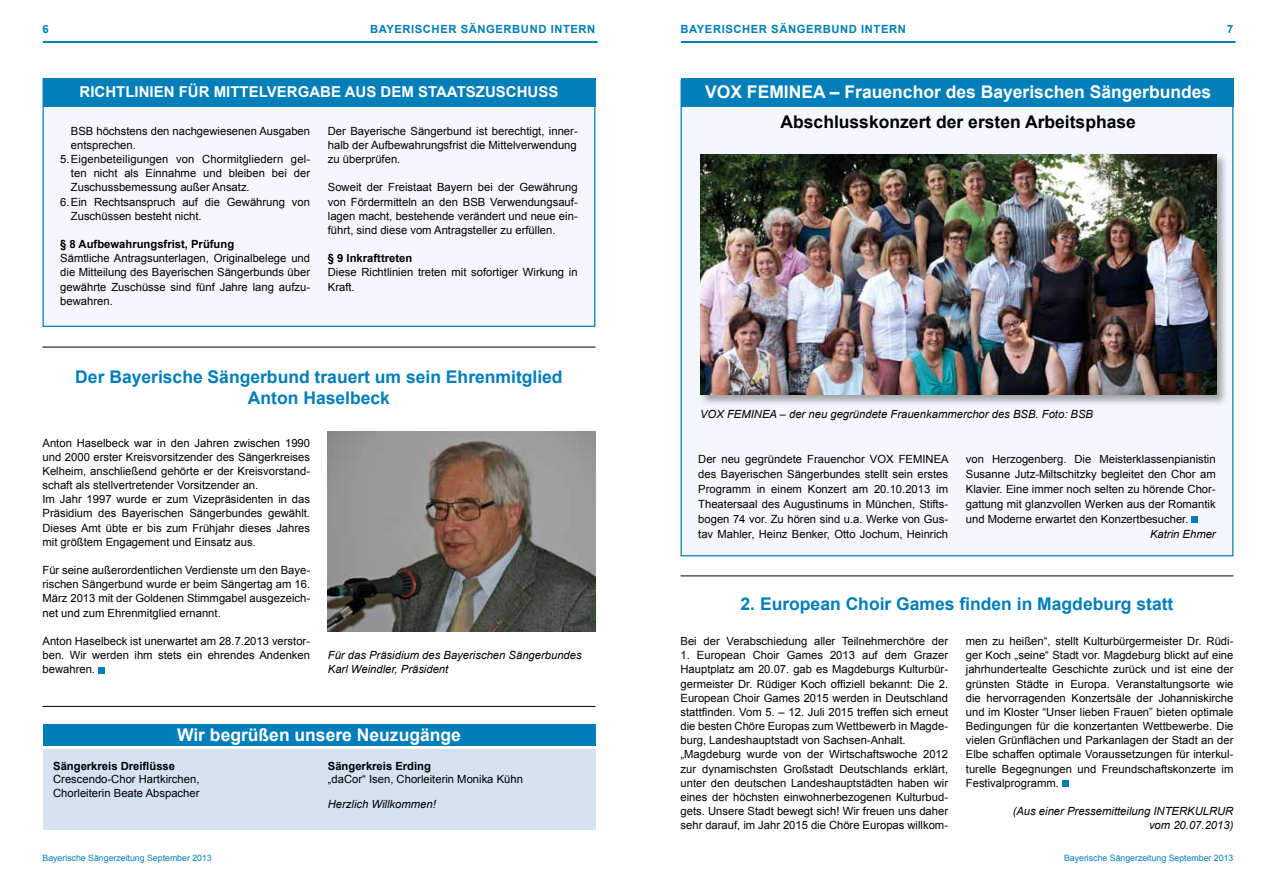
<style>
.page{position:relative;width:1276px;height:886px;background:#fff}
.page>*{position:absolute;margin:0;border:0;box-sizing:border-box;transform-origin:0 0}
.t1{font:700 17.5px/21.2px "Arial";color:#007eb9;text-align:center}
.t2{font:700 17.5px "Arial";color:#fff}
.t3{font:700 17.5px "Arial";color:#000}
.t4{font:700 15px "Arial";color:#fff}
.t5{font:11.25px/14.1px "Arial";color:#000;text-align:justify}
.t6{font:italic 11.25px/14.1px "Arial";color:#000}
.t7{font:700 11.25px "Arial";color:#000}
.t8{font:700 11.25px "Arial";letter-spacing:.05em;color:#007eb9}
.t9{font:8.75px "Arial";color:#007eb9}
</style>
<div class="page">
<hr style="left:44px;top:41px;width:553px;height:2px;background:#007eb9">
<hr style="left:682px;top:41px;width:552px;height:2px;background:#007eb9">
<div style="left:680px;top:80px;width:553px;height:476px;background:#f4f8fd;border:1px solid #007fba"></div>
<div style="left:1191px;top:516px;width:7px;height:7px;background:#007eb9"></div>
<div style="left:680px;top:78px;width:553px;height:28px;background:#007fba"></div>
<div style="left:698px;top:153px;width:530px;height:254px;background:#000;opacity:.35"></div>
<img style="left:700px;top:154px;width:516px;height:241px">
<div style="left:43px;top:78px;width:552px;height:249px;background:#f4f8fd;border:1px solid #007fba"></div>
<div style="left:43px;top:78px;width:552px;height:28px;background:#007fba"></div>
<div style="left:98px;top:667px;width:7px;height:6px;background:#007eb9"></div>
<div style="left:1062px;top:780px;width:6px;height:7px;background:#007eb9"></div>
<img style="left:328px;top:431px;width:267px;height:200px">
<hr style="left:43px;top:347px;width:552px;height:1px;background:#000">
<hr style="left:680px;top:575px;width:553px;height:1px;background:#000">
<hr style="left:43px;top:706px;width:552px;height:1px;background:#000">
<div style="left:43px;top:725px;width:552px;height:21px;background:#007eb9"></div>
<div style="left:43px;top:749px;width:552px;height:80px;background:#d4e2f2"></div>
<p class="t8" style="left:43px;top:22px;width:8px">6</p>
<p class="t8" style="left:370px;top:22px;width:227px">BAYERISCHER SÄNGERBUND INTERN</p>
<p class="t8" style="left:680px;top:22px;width:227px">BAYERISCHER SÄNGERBUND INTERN</p>
<p class="t8" style="left:1227px;top:22px;width:8px">7</p>
<h2 class="t4" style="left:80px;top:81px;width:480px">RICHTLINIEN FÜR MITTELVERGABE AUS DEM STAATSZUSCHUSS</h2>
<p class="t5" style="left:71px;top:124px;width:241px">BSB höchstens den nachgewiesenen Ausgaben</p>
<p class="t5" style="left:71px;top:138px;width:67px">entsprechen.</p>
<p class="t5" style="left:60px;top:152px;width:251px">5.Eigenbeteiligungen von Chormitgliedern gel-</p>
<p class="t5" style="left:71px;top:166px;width:241px">ten nicht als Einnahme und bleiben bei der</p>
<p class="t5" style="left:71px;top:180px;width:180px">Zuschussbemessung außer Ansatz.</p>
<p class="t5" style="left:60px;top:195px;width:251px">6.Ein Rechtsanspruch auf die Gewährung von</p>
<p class="t5" style="left:71px;top:209px;width:132px">Zuschüssen besteht nicht.</p>
<p class="t7" style="left:60px;top:237px;width:175px">§ 8 Aufbewahrungsfrist, Prüfung</p>
<p class="t5" style="left:60px;top:251px;width:251px">Sämtliche Antragsunterlagen, Originalbelege und die Mitteilung des Bayerischen Sängerbunds über gewährte Zuschüsse sind fünf Jahre lang aufzu&shy;bewahren.</p>
<p class="t5" style="left:328px;top:124px;width:251px">Der Bayerische Sängerbund ist berechtigt, inner&shy;halb der Aufbewahrungsfrist die Mittelverwendung zu überprüfen.</p>
<p class="t5" style="left:328px;top:180px;width:251px">Soweit der Freistaat Bayern bei der Gewährung von Fördermitteln an den BSB Verwendungsauf&shy;lagen macht, bestehende verändert und neue ein&shy;führt, sind diese vom Antragsteller zu erfüllen.</p>
<p class="t7" style="left:328px;top:251px;width:86px">§ 9 Inkrafttreten</p>
<p class="t5" style="left:328px;top:266px;width:251px">Diese Richtlinien treten mit sofortiger Wirkung in<br>Kraft.</p>
<h1 class="t1" style="left:75px;top:366px;width:489px">Der Bayerische Sängerbund trauert um sein Ehrenmitglied<br>Anton Haselbeck</h1>
<p class="t5" style="left:43px;top:436px;width:269px;text-align:left">Anton Haselbeck war in den Jahren zwischen 1990 und 2000 erster Kreisvorsitzender des Sängerkreises Kelheim, anschließend gehörte er der Kreisvorstand&shy;schaft als stellvertretender Vorsitzender an.<br>Im Jahr 1997 wurde er zum Vizepräsidenten in das Präsidium des Bayerischen Sängerbundes gewählt.<br>Dieses Amt übte er bis zum Frühjahr dieses Jahres mit größtem Engagement und Einsatz aus.</p>
<p class="t5" style="left:43px;top:563px;width:269px">Für seine außerordentlichen Verdienste um den Baye&shy;rischen Sängerbund wurde er beim Sängertag am 16.<br>März 2013 mit der Goldenen Stimmgabel ausgezeich&shy;net und zum Ehrenmitglied ernannt.</p>
<p class="t5" style="left:43px;top:634px;width:269px">Anton Haselbeck ist unerwartet am 28.7.2013 verstor&shy;ben. Wir werden ihm stets ein ehrendes Andenken bewahren.</p>
<p class="t6" style="left:328px;top:648px;width:255px">Für das Präsidium des Bayerischen Sängerbundes<br>Karl Weindler, Präsident</p>
<h1 class="t2" style="left:177px;top:723px;width:285px">Wir begrüßen unsere Neuzugänge</h1>
<p class="t7" style="left:53px;top:758px;width:123px">Sängerkreis Dreiflüsse</p>
<p class="t5" style="left:53px;top:772px;width:148px;line-height:13.8px">Crescendo-Chor Hartkirchen,<br>Chorleiterin Beate Abspacher</p>
<p class="t7" style="left:328px;top:758px;width:105px">Sängerkreis Erding</p>
<p class="t5" style="left:328px;top:772px;width:197px">„daCor“ Isen, Chorleiterin Monika Kühn</p>
<p class="t6" style="left:328px;top:797px;width:110px">Herzlich Willkommen!</p>
<h1 class="t2" style="left:705px;top:80px;width:508px">VOX FEMINEA – Frauenchor des Bayerischen Sängerbundes</h1>
<h1 class="t3" style="left:780px;top:110px;width:357px">Abschlusskonzert der ersten Arbeitsphase</h1>
<p class="t6" style="left:700px;top:407px;width:394px">VOX FEMINEA – der neu gegründete Frauenkammerchor des BSB. Foto: BSB</p>
<p class="t5" style="left:698px;top:452px;width:252px;line-height:15px">Der neu gegründete Frauenchor VOX FEMINEA des Bayerischen Sängerbundes stellt sein erstes Programm in einem Konzert am 20.10.2013 im Theatersaal des Augustinums in München, Stifts&shy;bogen 74 vor. Zu hören sind u.a. Werke von Gus&shy;tav Mahler, Heinz Benker, Otto Jochum, Heinrich</p>
<p class="t5" style="left:966px;top:452px;width:251px;line-height:15px">von Herzogenberg. Die Meisterklassenpianistin Susanne Jutz-Miltschitzky begleitet den Chor am Klavier. Eine immer noch selten zu hörende Chor&shy;gattung mit glanzvollen Werken aus der Romantik und Moderne erwartet den Konzertbesucher.</p>
<p class="t6" style="left:1150px;top:527px;width:67px">Katrin Ehmer</p>
<h1 class="t1" style="left:740px;top:593px;width:434px">2. European Choir Games finden in Magdeburg statt</h1>
<p class="t5" style="left:680px;top:634px;width:269px">Bei der Verabschiedung aller Teilnehmerchöre der</p>
<p class="t5" style="left:680px;top:648px;width:269px;text-align:left">1. European Choir Games 2013 auf dem Grazer Hauptplatz am 20.07. gab es Magdeburgs Kulturbür&shy;germeister Dr. Rüdiger Koch offiziell bekannt: Die 2.<br>European Choir Games 2015 werden in Deutschland stattfinden. Vom 5. – 12. Juli 2015 treffen sich erneut die besten Chöre Europas zum Wettbewerb in Magde&shy;burg, Landeshauptstadt von Sachsen-Anhalt. „Magdeburg wurde von der Wirtschaftswoche 2012 zur dynamischsten Großstadt Deutschlands erklärt, unter den deutschen Landeshauptstädten haben wir eines der höchsten einwohnerbezogenen Kulturbud&shy;gets. Unsere Stadt bewegt sich! Wir freuen uns daher sehr darauf, im Jahr 2015 die Chöre Europas willkom-</p>
<p class="t5" style="left:966px;top:634px;width:269px">men zu heißen“, stellt Kulturbürgermeister Dr. Rüdi&shy;ger Koch „seine“ Stadt vor. Magdeburg blickt auf eine jahrhundertealte Geschichte zurück und ist eine der grünsten Städte in Europa. Veranstaltungsorte wie die hervorragenden Konzertsäle der Johanniskirche und im Kloster “Unser lieben Frauen” bieten optimale Bedingungen für die konzertanten Wettbewerbe. Die vielen Grünflächen und Parkanlagen der Stadt an der Elbe schaffen optimale Voraussetzungen für interkul&shy;turelle Begegnungen und Freundschaftskonzerte im Festivalprogramm.</p>
<p class="t6" style="left:1012px;top:804px;width:222px;text-align:right">(Aus einer Pressemitteilung INTERKULRUR vom 20.07.2013)</p>
<p class="t9" style="left:43px;top:852px;width:171px">Bayerische Sängerzeitung September 2013</p>
<p class="t9" style="left:1064px;top:852px;width:171px">Bayerische Sängerzeitung September 2013</p>
</div>
